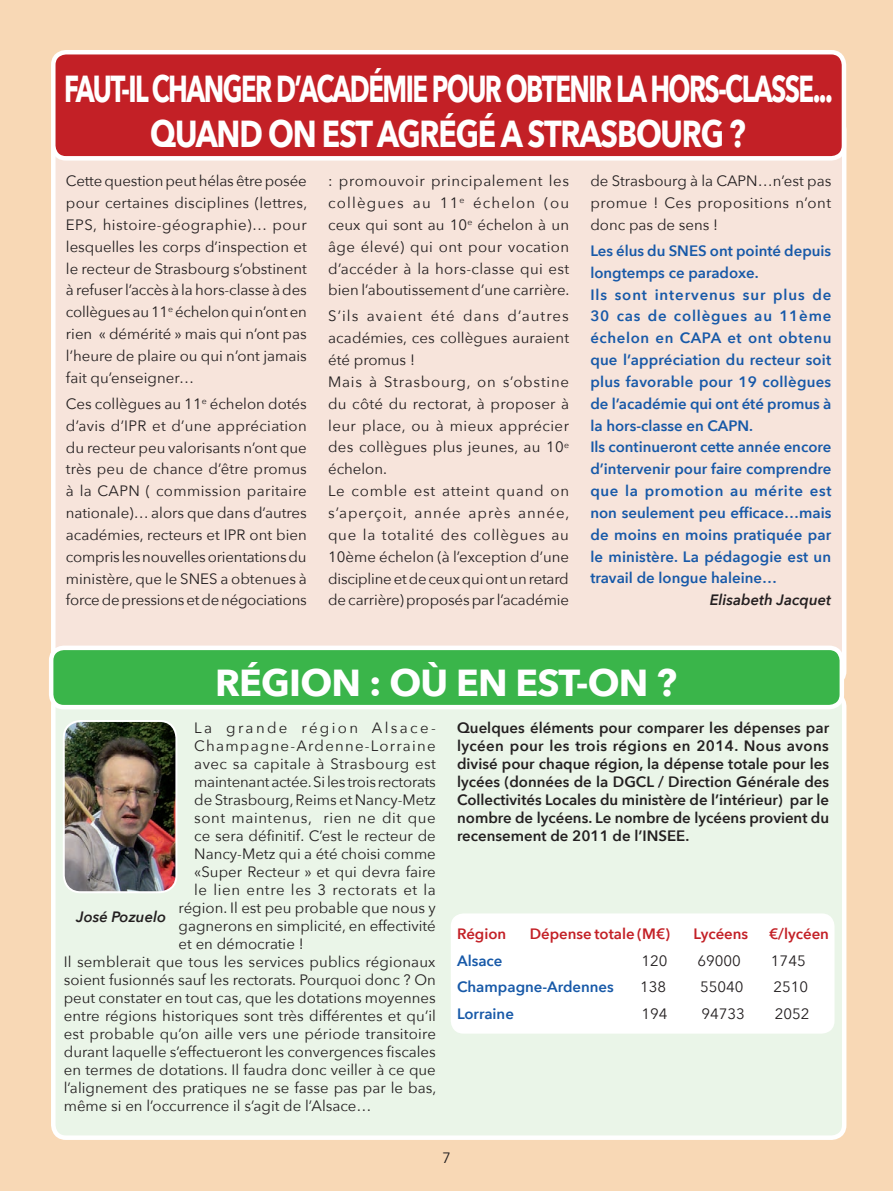
<style>
.page{position:relative;width:893px;height:1191px;background:#f8d8b5}
.page>*{position:absolute;margin:0;border:0;box-sizing:border-box;transform-origin:0 0}
.t1{font:700 37.5px/45px "Avenir Next";letter-spacing:-.06em;color:#fff;text-align:center;scale:.69 1}
.t2{font:700 37.5px "Avenir Next";letter-spacing:-.02em;color:#fff}
.t3{font:15px/21.9px "Avenir Next";color:#231f20;text-align:justify}
.t4{font:600 15px/21.9px "Avenir Next";color:#1759a8}
.t5{font:600 15px/18px "Avenir Next";color:#231f20;text-align:justify}
.t6{font:15px "Avenir Next";letter-spacing:.04em;color:#231f20}
.t7{font:600 15px "Avenir Next";color:#c32026}
.t8{font:15px "Avenir Next";letter-spacing:.03em;color:#231f20}
.t9{font:italic 600 15px "Avenir Next";color:#231f20}
.t10{font:15px "Avenir Next";letter-spacing:.08em;color:#231f20}
.t11{font:15px "Avenir Next";letter-spacing:.155em;color:#231f20}
</style>
<div class="page">
<div style="left:53px;top:693px;width:791px;height:444px;background:#eaf5e8;border-radius:13px"></div>
<div style="left:51px;top:691px;width:795px;height:449px;border:4px solid #fff;border-radius:13px"></div>
<div style="left:53px;top:117px;width:791px;height:566px;background:#f7e4db;border-radius:13px"></div>
<div style="left:451px;top:913px;width:383px;height:120px;background:#fff;border-radius:13px"></div>
<div style="left:51px;top:648px;width:791px;height:59px;background:#3ab54a;border-radius:13px"></div>
<div style="left:49px;top:645px;width:795px;height:64px;border:4px solid #fff;border-radius:13px"></div>
<div style="left:53px;top:52px;width:791px;height:106px;background:#c32026;border-radius:13px"></div>
<div style="left:51px;top:50px;width:795px;height:111px;border:4px solid #fff;border-radius:13px"></div>
<img style="left:64px;top:721px;width:112px;height:171px">
<div style="left:63px;top:720px;width:114px;height:173px;border:2px solid #fff;border-radius:17px"></div>
<h1 class="t1" style="left:64px;top:66px;width:1116px">FAUT-IL CHANGER D’ACADÉMIE POUR OBTENIR LA HORS-CLASSE...<br>QUAND ON EST AGRÉGÉ A STRASBOURG ?</h1>
<p class="t3" style="left:66px;top:170px;width:243px">Cette question peut hélas être posée pour certaines disciplines (lettres, EPS, histoire-géographie)… pour lesquelles les corps d’inspection et le recteur de Strasbourg s’obstinent à refuser l’accès à la hors-classe à des collègues au 11<sup>e</sup> échelon qui n’ont en rien « démérité » mais qui n’ont pas l’heure de plaire ou qui n’ont jamais fait qu’enseigner…</p>
<p class="t3" style="left:66px;top:393px;width:243px">Ces collègues au 11<sup>e</sup> échelon dotés d’avis d’IPR et d’une appréciation du recteur peu valorisants n’ont que très peu de chance d’être promus à la CAPN ( commission paritaire nationale)… alors que dans d’autres académies, recteurs et IPR ont bien compris les nouvelles orientations du ministère, que le SNES a obtenues à force de pressions et de négociations</p>
<p class="t3" style="left:328px;top:170px;width:243px">: promouvoir principalement les collègues au 11<sup>e</sup> échelon (ou ceux qui sont au 10<sup>e</sup> échelon à un âge élevé) qui ont pour vocation d’accéder à la hors-classe qui est bien l’aboutissement d’une carrière.</p>
<p class="t3" style="left:328px;top:305px;width:243px;text-align:left">S’ils avaient été dans d’autres académies, ces collègues auraient été promus !<br>Mais à Strasbourg, on s’obstine du côté du rectorat, à proposer à leur place, ou à mieux apprécier des collègues plus jeunes, au 10<sup>e </sup>échelon.<br>Le comble est atteint quand on s’aperçoit, année après année, que la totalité des collègues au<br>10ème échelon (à l’exception d’une discipline et de ceux qui ont un retard de carrière) proposés par l’académie</p>
<p class="t3" style="left:590px;top:170px;width:242px">de Strasbourg à la CAPN…n’est pas promue ! Ces propositions n’ont donc pas de sens !</p>
<p class="t4" style="left:590px;top:240px;width:243px">Les élus du SNES ont pointé depuis longtemps ce paradoxe.<br>Ils sont intervenus sur plus de<br>30 cas de collègues au 11ème échelon en CAPA et ont obtenu que l’appréciation du recteur soit plus favorable pour 19 collègues de l’académie qui ont été promus à la hors-classe en CAPN.<br>Ils continueront cette année encore d’intervenir pour faire comprendre que la promotion au mérite est non seulement peu efficace…mais de moins en moins pratiquée par le ministère. La pédagogie est un travail de longue haleine…</p>
<p class="t9" style="left:710px;top:591px;width:123px">Elisabeth Jacquet</p>
<h1 class="t2" style="left:215px;top:660px;width:463px">RÉGION : OÙ EN EST-ON ?</h1>
<p class="t11" style="left:194px;top:718px;width:243px">La grande région Alsace-</p>
<p class="t10" style="left:194px;top:736px;width:243px">Champagne-Ardenne-Lorraine</p>
<p class="t8" style="left:194px;top:754px;width:243px">avec sa capitale à Strasbourg est</p>
<p class="t3" style="left:194px;top:770px;width:243px">maintenant actée. Si les trois rectorats</p>
<p class="t3" style="left:194px;top:788px;width:243px">de Strasbourg, Reims et Nancy-Metz</p>
<p class="t6" style="left:194px;top:808px;width:243px">sont maintenus, rien ne dit que</p>
<p class="t3" style="left:194px;top:824px;width:243px">ce sera définitif. C’est le recteur de</p>
<p class="t3" style="left:194px;top:842px;width:243px">Nancy-Metz qui a été choisi comme</p>
<p class="t3" style="left:194px;top:860px;width:243px">«Super Recteur » et qui devra faire</p>
<p class="t6" style="left:194px;top:880px;width:243px">le lien entre les 3 rectorats et la</p>
<p class="t3" style="left:179px;top:896px;width:259px">région. Il est peu probable que nous y</p>
<p class="t3" style="left:179px;top:914px;width:259px">gagnerons en simplicité, en effectivité</p>
<p class="t3" style="left:179px;top:932px;width:127px">et en démocratie !</p>
<p class="t3" style="left:64px;top:950px;width:373px">Il semblerait que tous les services publics régionaux</p>
<p class="t3" style="left:64px;top:968px;width:374px">soient fusionnés sauf les rectorats. Pourquoi donc ? On</p>
<p class="t3" style="left:64px;top:986px;width:374px">peut constater en tout cas, que les dotations moyennes</p>
<p class="t3" style="left:64px;top:1004px;width:374px">entre régions historiques sont très différentes et qu’il</p>
<p class="t3" style="left:64px;top:1022px;width:374px">est probable qu’on aille vers une période transitoire</p>
<p class="t3" style="left:64px;top:1040px;width:374px">durant laquelle s’effectueront les convergences fiscales</p>
<p class="t3" style="left:64px;top:1058px;width:374px">en termes de dotations. Il faudra donc veiller à ce que</p>
<p class="t3" style="left:64px;top:1076px;width:374px">l’alignement des pratiques ne se fasse pas par le bas,</p>
<p class="t3" style="left:64px;top:1094px;width:309px">même si en l’occurrence il s’agit de l’Alsace…</p>
<p class="t9" style="left:76px;top:908px;width:92px">José Pozuelo</p>
<p class="t5" style="left:457px;top:718px;width:374px">Quelques éléments pour comparer les dépenses par lycéen pour les trois régions en 2014. Nous avons divisé pour chaque région, la dépense totale pour les lycées (données de la DGCL / Direction Générale des Collectivités Locales du ministère de l’intérieur) par le nombre de lycéens. Le nombre de lycéens provient du recensement de 2011 de l’INSEE.</p>
<p class="t7" style="left:457px;top:925px;width:51px">Région</p>
<p class="t7" style="left:530px;top:925px;width:142px">Dépense totale (M€)</p>
<p class="t7" style="left:693px;top:925px;width:56px">Lycéens</p>
<p class="t7" style="left:769px;top:925px;width:61px">€/lycéen</p>
<p class="t4" style="left:457px;top:949px;width:47px">Alsace</p>
<p class="t3" style="left:641px;top:949px;width:28px">120</p>
<p class="t3" style="left:697px;top:949px;width:45px">69000</p>
<p class="t3" style="left:771px;top:949px;width:36px">1745</p>
<p class="t4" style="left:457px;top:976px;width:158px">Champagne-Ardennes</p>
<p class="t3" style="left:640px;top:976px;width:28px">138</p>
<p class="t3" style="left:700px;top:976px;width:45px">55040</p>
<p class="t3" style="left:773px;top:976px;width:36px">2510</p>
<p class="t4" style="left:457px;top:1002px;width:58px">Lorraine</p>
<p class="t3" style="left:641px;top:1002px;width:28px">194</p>
<p class="t3" style="left:701px;top:1002px;width:45px">94733</p>
<p class="t3" style="left:775px;top:1002px;width:36px">2052</p>
<p class="t3" style="left:442px;top:1147px;width:10px">7</p>
</div>
